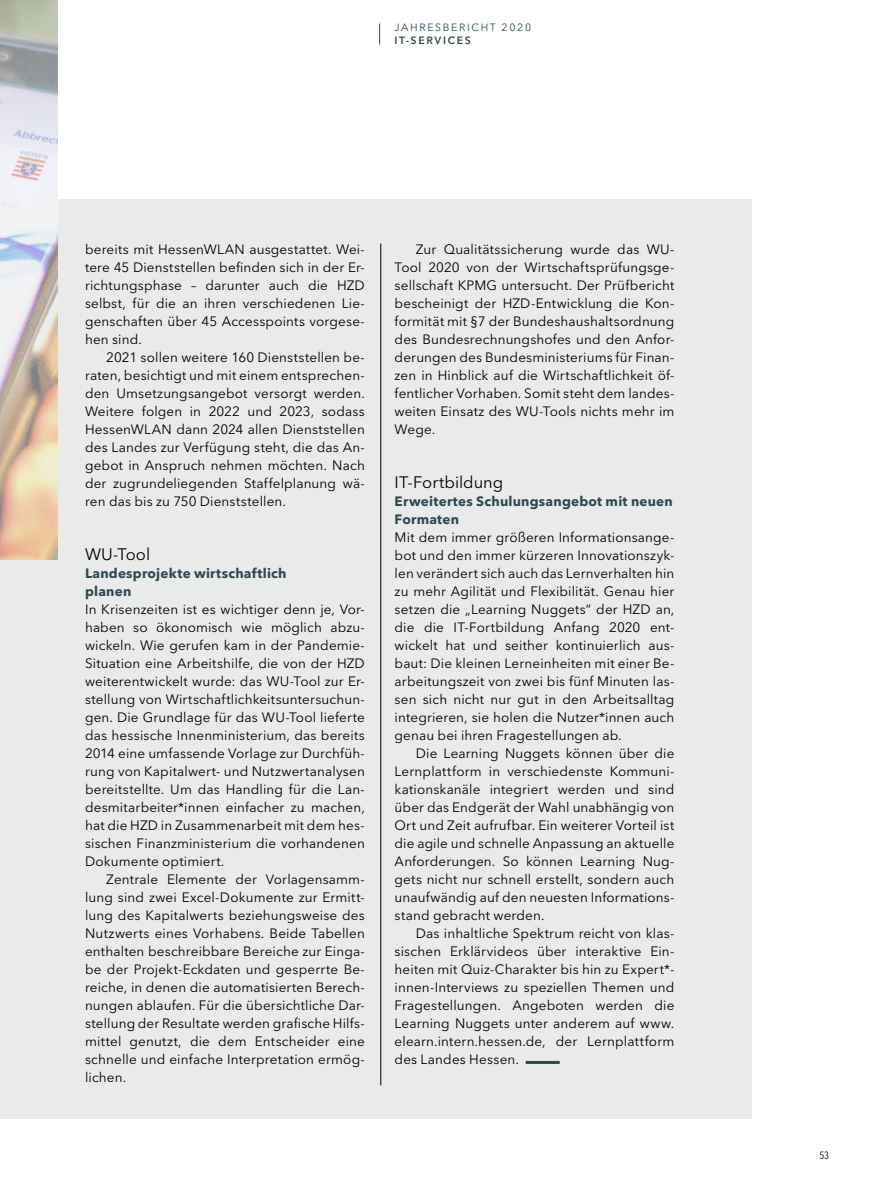
<style>
.page{position:relative;width:893px;height:1191px;background:#fff}
.page>*{position:absolute;margin:0;border:0;box-sizing:border-box;transform-origin:0 0}
.t1{font:16.5px "Avenir Next LT Pro";color:#000}
.t2{font:13.5px/18px "Avenir Next LT Pro";letter-spacing:.01em;color:#000;text-align:justify}
.t3{font:700 13.5px/18px "Avenir Next LT Pro";letter-spacing:.015em;color:#304951}
.t4{font:10.5px "Avenir Next LT Pro";letter-spacing:.16em;color:#304951}
.t5{font:600 10.5px "Avenir Next LT Pro";letter-spacing:.16em;color:#304951}
.t6{font:condensed 10.5px "Avenir Next LT Pro";color:#000}
</style>
<div class="page">
<svg style="left:379px;top:23px;width:1px;height:22px"></svg>
<div style="left:0;top:199px;width:752px;height:919px;background:#e9ebeb"></div>
<hr style="left:380px;top:243px;width:1px;height:842px;background:#000">
<hr style="left:526px;top:1061px;width:34px;height:3px;background:#304951">
<img style="left:0;top:0;width:57px;height:559px">
<p class="t4" style="left:394px;top:21px;width:138px">JAHRESBERICHT 2020</p>
<p class="t5" style="left:394px;top:34px;width:78px">IT-SERVICES</p>
<p class="t2" style="left:85px;top:240px;width:281px">bereits mit HessenWLAN ausgestattet. Wei&shy;tere 45 Dienststellen befinden sich in der Er&shy;richtungsphase – darunter auch die HZD selbst, für die an ihren verschiedenen Lie&shy;genschaften über 45 Accesspoints vorgese&shy;hen sind.</p>
<p class="t2" style="left:85px;top:348px;width:281px;text-indent:21px">2021 sollen weitere 160 Dienststellen be&shy;raten, besichtigt und mit einem entsprechen&shy;den Umsetzungsangebot versorgt werden.<br>Weitere folgen in 2022 und 2023, sodass HessenWLAN dann 2024 allen Dienststellen des Landes zur Verfügung steht, die das An&shy;gebot in Anspruch nehmen möchten. Nach der zugrundeliegenden Staffelplanung wä&shy;ren das bis zu 750 Dienststellen.</p>
<h4 class="t1" style="left:85px;top:544px;width:67px">WU-Tool</h4>
<h5 class="t3" style="left:85px;top:564px;width:203px">Landesprojekte wirtschaftlich planen</h5>
<p class="t2" style="left:85px;top:600px;width:281px">In Krisenzeiten ist es wichtiger denn je, Vor&shy;haben so ökonomisch wie möglich abzu&shy;wickeln. Wie gerufen kam in der Pandemie-Situation eine Arbeitshilfe, die von der HZD weiterentwickelt wurde: das WU-Tool zur Er&shy;stellung von Wirtschaftlichkeitsuntersuchun&shy;gen. Die Grundlage für das WU-Tool lieferte das hessische Innenministerium, das bereits 2014 eine umfassende Vorlage zur Durchfüh&shy;rung von Kapitalwert- und Nutzwertanalysen bereitstellte. Um das Handling für die Lan&shy;desmitarbeiter*innen einfacher zu machen, hat die HZD in Zusammenarbeit mit dem hes&shy;sischen Finanzministerium die vorhandenen Dokumente optimiert.</p>
<p class="t2" style="left:85px;top:870px;width:281px;text-indent:21px">Zentrale Elemente der Vorlagensamm&shy;lung sind zwei Excel-Dokumente zur Ermitt&shy;lung des Kapitalwerts beziehungsweise des Nutzwerts eines Vorhabens. Beide Tabellen enthalten beschreibbare Bereiche zur Einga&shy;be der Projekt-Eckdaten und gesperrte Be&shy;reiche, in denen die automatisierten Berech&shy;nungen ablaufen. Für die übersichtliche Dar&shy;stellung der Resultate werden grafische Hilfs&shy;mittel genutzt, die dem Entscheider eine schnelle und einfache Interpretation ermög&shy;lichen.</p>
<p class="t2" style="left:395px;top:240px;width:281px;text-indent:21px">Zur Qualitätssicherung wurde das WU-Tool 2020 von der Wirtschaftsprüfungsge&shy;sellschaft KPMG untersucht. Der Prüfbericht bescheinigt der HZD-Entwicklung die Kon&shy;formität mit §7 der Bundeshaushaltsordnung des Bundesrechnungshofes und den Anfor&shy;derungen des Bundesministeriums für Finan&shy;zen in Hinblick auf die Wirtschaftlichkeit öf&shy;fentlicher Vorhaben. Somit steht dem landes&shy;weiten Einsatz des WU-Tools nichts mehr im Wege.</p>
<h4 class="t1" style="left:395px;top:472px;width:110px">IT-Fortbildung</h4>
<h5 class="t3" style="left:395px;top:492px;width:280px">Erweitertes Schulungsangebot mit neuen<br>Formaten</h5>
<p class="t2" style="left:395px;top:528px;width:281px">Mit dem immer größeren Informationsange&shy;bot und den immer kürzeren Innovationszyk&shy;len verändert sich auch das Lernverhalten hin zu mehr Agilität und Flexibilität. Genau hier setzen die „Learning Nuggets“ der HZD an, die die IT-Fortbildung Anfang 2020 ent&shy;wickelt hat und seither kontinuierlich aus&shy;baut: Die kleinen Lerneinheiten mit einer Be&shy;arbeitungszeit von zwei bis fünf Minuten las&shy;sen sich nicht nur gut in den Arbeitsalltag integrieren, sie holen die Nutzer*innen auch genau bei ihren Fragestellungen ab.</p>
<p class="t2" style="left:395px;top:744px;width:281px;text-indent:21px">Die Learning Nuggets können über die Lernplattform in verschiedenste Kommuni&shy;kationskanäle integriert werden und sind über das Endgerät der Wahl unabhängig von Ort und Zeit aufrufbar. Ein weiterer Vorteil ist die agile und schnelle Anpassung an aktuelle Anforderungen. So können Learning Nug&shy;gets nicht nur schnell erstellt, sondern auch unaufwändig auf den neuesten Informations&shy;stand gebracht werden.</p>
<p class="t2" style="left:395px;top:924px;width:281px;text-indent:21px">Das inhaltliche Spektrum reicht von klas&shy;sischen Erklärvideos über interaktive Ein&shy;heiten mit Quiz-Charakter bis hin zu Expert*- innen-Interviews zu speziellen Themen und Fragestellungen. Angeboten werden die Learning Nuggets unter anderem auf www. elearn.intern.hessen.de, der Lernplattform des Landes Hessen.</p>
<p class="t6" style="left:819px;top:1148px;width:11px">53</p>
</div>
